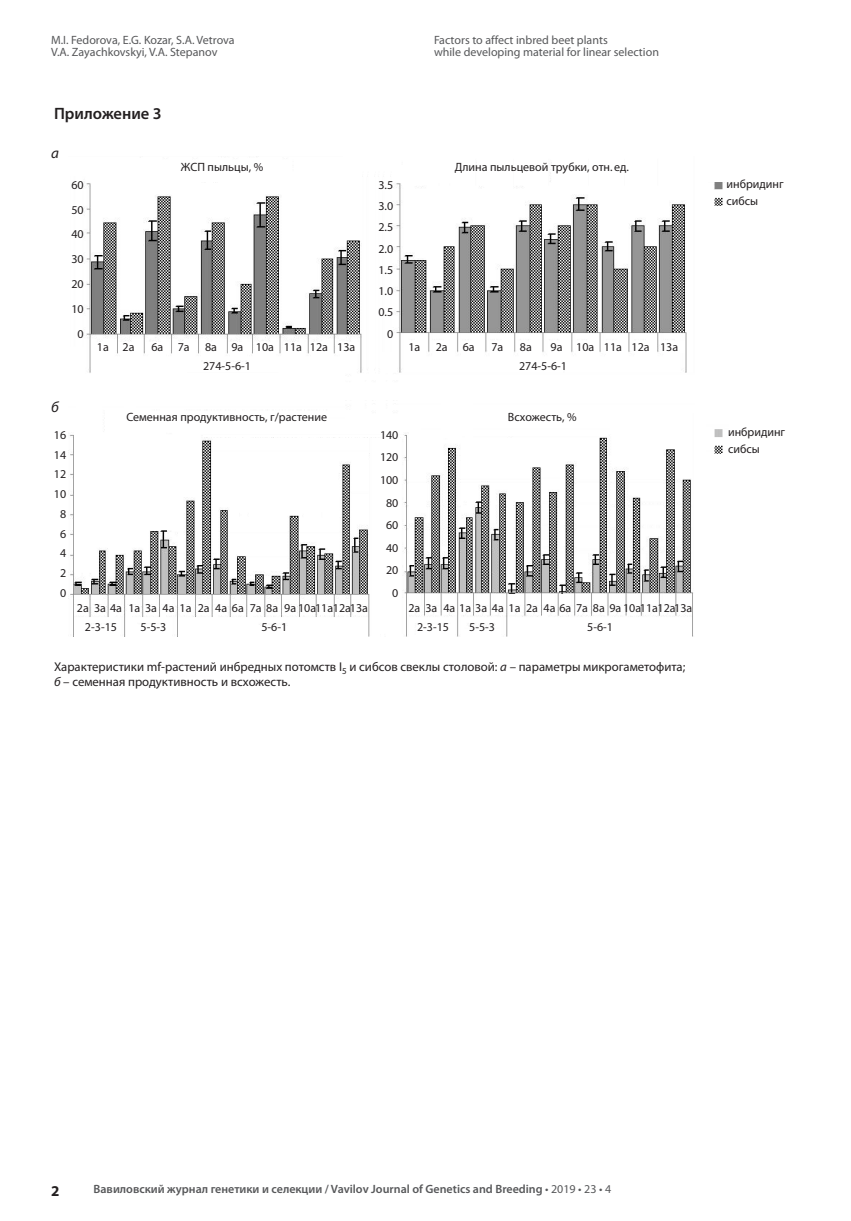
<style>
.page{position:relative;width:851px;height:1221px;background:#fff}
.page>*{position:absolute;margin:0;border:0;box-sizing:border-box;transform-origin:0 0}
._005_VJ_Подзаг__Внут{font:600 16.5px "Myriad Pro";color:#231f20}
._007_VJ_Подрисуночны{font:italic 15px "Myriad Pro";color:#231f20}
.t1{font:700 15px "Myriad Pro";color:#231f20}
._007_VJ_Подрисуночны-2{font:12.75px/15.3px "Myriad Pro";color:#231f20}
._007_VJ_Подрисуночны-3{font:12px "Myriad Pro";color:#231f20}
.t2{font:12px/12px "Myriad Pro";color:#57585a}
.t3{font:600 12px "Myriad Pro";color:#57585a}
.s1{font-style:italic}
.s2{font-weight:400}
</style>
<div class="page">
<img style="left:69px;top:162px;width:654px;height:474px">
<p class="t2" style="left:51px;top:34px;width:185px">M.I. Fedorova, Е.G. Kozar, S.A. Vetrova<br>V.A. Zayachkovskyi, V.A. Stepanov</p>
<p class="_005_VJ_Подзаг__Внут" style="left:54px;top:103px;width:109px">Приложение 3</p>
<p class="_007_VJ_Подрисуночны" style="left:51px;top:144px;width:9px">а</p>
<p class="_007_VJ_Подрисуночны-3" style="left:71px;top:177px;width:14px">60</p>
<p class="_007_VJ_Подрисуночны-3" style="left:71px;top:202px;width:14px">50</p>
<p class="_007_VJ_Подрисуночны-3" style="left:71px;top:227px;width:14px">40</p>
<p class="_007_VJ_Подрисуночны-3" style="left:71px;top:252px;width:14px">30</p>
<p class="_007_VJ_Подрисуночны-3" style="left:71px;top:277px;width:14px">20</p>
<p class="_007_VJ_Подрисуночны-3" style="left:71px;top:301px;width:14px">10</p>
<p class="_007_VJ_Подрисуночны-3" style="left:78px;top:326px;width:8px">0</p>
<p class="_007_VJ_Подрисуночны-3" style="left:181px;top:159px;width:84px">ЖСП пыльцы, %</p>
<p class="t2" style="left:434px;top:34px;width:226px">Factors to affect inbred beet plants<br>while developing material for linear selection</p>
<p class="_007_VJ_Подрисуночны-3" style="left:378px;top:177px;width:16px">3.5</p>
<p class="_007_VJ_Подрисуночны-3" style="left:378px;top:199px;width:16px">3.0</p>
<p class="_007_VJ_Подрисуночны-3" style="left:378px;top:220px;width:16px">2.5</p>
<p class="_007_VJ_Подрисуночны-3" style="left:378px;top:241px;width:16px">2.0</p>
<p class="_007_VJ_Подрисуночны-3" style="left:378px;top:262px;width:16px">1.5</p>
<p class="_007_VJ_Подрисуночны-3" style="left:378px;top:284px;width:16px">1.0</p>
<p class="_007_VJ_Подрисуночны-3" style="left:378px;top:305px;width:16px">0.5</p>
<p class="_007_VJ_Подрисуночны-3" style="left:387px;top:326px;width:8px">0</p>
<p class="_007_VJ_Подрисуночны-3" style="left:454px;top:159px;width:176px">Длина пыльцевой трубки, отн.ед.</p>
<p class="_007_VJ_Подрисуночны-3" style="left:97px;top:339px;width:13px">1а</p>
<p class="_007_VJ_Подрисуночны-3" style="left:122px;top:339px;width:13px">2а</p>
<p class="_007_VJ_Подрисуночны-3" style="left:408px;top:339px;width:13px">1а</p>
<p class="_007_VJ_Подрисуночны-3" style="left:151px;top:339px;width:13px">6а</p>
<p class="_007_VJ_Подрисуночны-3" style="left:435px;top:339px;width:13px">2а</p>
<p class="_007_VJ_Подрисуночны-3" style="left:205px;top:339px;width:13px">8а</p>
<p class="_007_VJ_Подрисуночны-3" style="left:491px;top:339px;width:13px">7а</p>
<p class="_007_VJ_Подрисуночны-3" style="left:231px;top:339px;width:13px">9а</p>
<p class="_007_VJ_Подрисуночны-3" style="left:520px;top:339px;width:13px">8а</p>
<p class="_007_VJ_Подрисуночны-3" style="left:256px;top:339px;width:20px">10а</p>
<p class="_007_VJ_Подрисуночны-3" style="left:550px;top:339px;width:13px">9а</p>
<p class="_007_VJ_Подрисуночны-3" style="left:284px;top:339px;width:20px">11а</p>
<p class="_007_VJ_Подрисуночны-3" style="left:576px;top:339px;width:20px">10а</p>
<p class="_007_VJ_Подрисуночны-3" style="left:310px;top:339px;width:20px">12а</p>
<p class="_007_VJ_Подрисуночны-3" style="left:604px;top:339px;width:20px">11а</p>
<p class="_007_VJ_Подрисуночны-3" style="left:337px;top:339px;width:20px">13а</p>
<p class="_007_VJ_Подрисуночны-3" style="left:631px;top:339px;width:20px">12а</p>
<p class="_007_VJ_Подрисуночны-3" style="left:660px;top:339px;width:20px">13а</p>
<p class="_007_VJ_Подрисуночны-3" style="left:178px;top:339px;width:13px">7а</p>
<p class="_007_VJ_Подрисуночны-3" style="left:462px;top:339px;width:13px">6а</p>
<p class="_007_VJ_Подрисуночны-3" style="left:203px;top:358px;width:49px">274-5-6-1</p>
<p class="_007_VJ_Подрисуночны-3" style="left:519px;top:358px;width:49px">274-5-6-1</p>
<p class="_007_VJ_Подрисуночны" style="left:51px;top:397px;width:9px">б</p>
<p class="_007_VJ_Подрисуночны-3" style="left:54px;top:427px;width:14px">16</p>
<p class="_007_VJ_Подрисуночны-3" style="left:54px;top:447px;width:14px">14</p>
<p class="_007_VJ_Подрисуночны-3" style="left:54px;top:467px;width:14px">12</p>
<p class="_007_VJ_Подрисуночны-3" style="left:54px;top:486px;width:14px">10</p>
<p class="_007_VJ_Подрисуночны-3" style="left:60px;top:506px;width:8px">8</p>
<p class="_007_VJ_Подрисуночны-3" style="left:60px;top:526px;width:8px">6</p>
<p class="_007_VJ_Подрисуночны-3" style="left:60px;top:546px;width:8px">4</p>
<p class="_007_VJ_Подрисуночны-3" style="left:60px;top:565px;width:8px">2</p>
<p class="_007_VJ_Подрисуночны-3" style="left:60px;top:585px;width:8px">0</p>
<p class="_007_VJ_Подрисуночны-3" style="left:126px;top:409px;width:202px">Семенная продуктивность, г/растение</p>
<p class="_007_VJ_Подрисуночны-3" style="left:508px;top:409px;width:70px">Всхожесть, %</p>
<p class="_007_VJ_Подрисуночны-3" style="left:380px;top:427px;width:20px">140</p>
<p class="_007_VJ_Подрисуночны-3" style="left:380px;top:450px;width:20px">120</p>
<p class="_007_VJ_Подрисуночны-3" style="left:380px;top:472px;width:20px">100</p>
<p class="_007_VJ_Подрисуночны-3" style="left:386px;top:495px;width:14px">80</p>
<p class="_007_VJ_Подрисуночны-3" style="left:386px;top:517px;width:14px">60</p>
<p class="_007_VJ_Подрисуночны-3" style="left:386px;top:540px;width:14px">40</p>
<p class="_007_VJ_Подрисуночны-3" style="left:386px;top:562px;width:14px">20</p>
<p class="_007_VJ_Подрисуночны-3" style="left:392px;top:585px;width:8px">0</p>
<p class="_007_VJ_Подрисуночны-3" style="left:77px;top:600px;width:47px">2а 3а 4а</p>
<p class="_007_VJ_Подрисуночны-3" style="left:198px;top:600px;width:13px">2а</p>
<p class="_007_VJ_Подрисуночны-3" style="left:408px;top:600px;width:30px">2а 3а</p>
<p class="_007_VJ_Подрисуночны-3" style="left:526px;top:600px;width:13px">2а</p>
<p class="_007_VJ_Подрисуночны-3" style="left:128px;top:600px;width:30px">1а 3а</p>
<p class="_007_VJ_Подрисуночны-3" style="left:443px;top:600px;width:79px">4а 1а 3а 4а 1а</p>
<p class="_007_VJ_Подрисуночны-3" style="left:162px;top:600px;width:31px">4а 1а</p>
<p class="_007_VJ_Подрисуночны-3" style="left:215px;top:600px;width:30px">4а 6а</p>
<p class="_007_VJ_Подрисуночны-3" style="left:543px;top:600px;width:150px">4а 6а 7а 8а 9а10а11а12а13а</p>
<p class="_007_VJ_Подрисуночны-3" style="left:250px;top:600px;width:30px">7а 8а</p>
<p class="_007_VJ_Подрисуночны-3" style="left:284px;top:600px;width:85px">9а 10а11а12а13а</p>
<p class="_007_VJ_Подрисуночны-3" style="left:85px;top:619px;width:33px">2-3-15</p>
<p class="_007_VJ_Подрисуночны-3" style="left:140px;top:619px;width:27px">5-5-3</p>
<p class="_007_VJ_Подрисуночны-3" style="left:261px;top:619px;width:27px">5-6-1</p>
<p class="_007_VJ_Подрисуночны-3" style="left:417px;top:619px;width:33px">2-3-15</p>
<p class="_007_VJ_Подрисуночны-3" style="left:469px;top:619px;width:27px">5-5-3</p>
<p class="_007_VJ_Подрисуночны-3" style="left:587px;top:619px;width:27px">5-6-1</p>
<p class="_007_VJ_Подрисуночны-2" style="left:54px;top:659px;width:632px">Характеристики mf-растений инбредных потомств I<sub>5</sub> и сибсов свеклы столовой: <span class="s1">а</span> – параметры микрогаметофита; <span class="s1">б</span> – семенная продуктивность и всхожесть.</p>
<p class="_007_VJ_Подрисуночны-3" style="left:726px;top:177px;width:59px">инбридинг</p>
<p class="_007_VJ_Подрисуночны-3" style="left:726px;top:193px;width:33px">сибсы</p>
<p class="_007_VJ_Подрисуночны-3" style="left:728px;top:424px;width:59px">инбридинг</p>
<p class="_007_VJ_Подрисуночны-3" style="left:728px;top:441px;width:33px">сибсы</p>
<p class="t1" style="left:51px;top:1180px;width:10px">2</p>
<p class="t3" style="left:94px;top:1181px;width:519px">Вавиловский журнал генетики и селекции / Vavilov Journal of Genetics and Breeding <span class="s2">• 2019 • 23 • 4</span></p>
</div>
